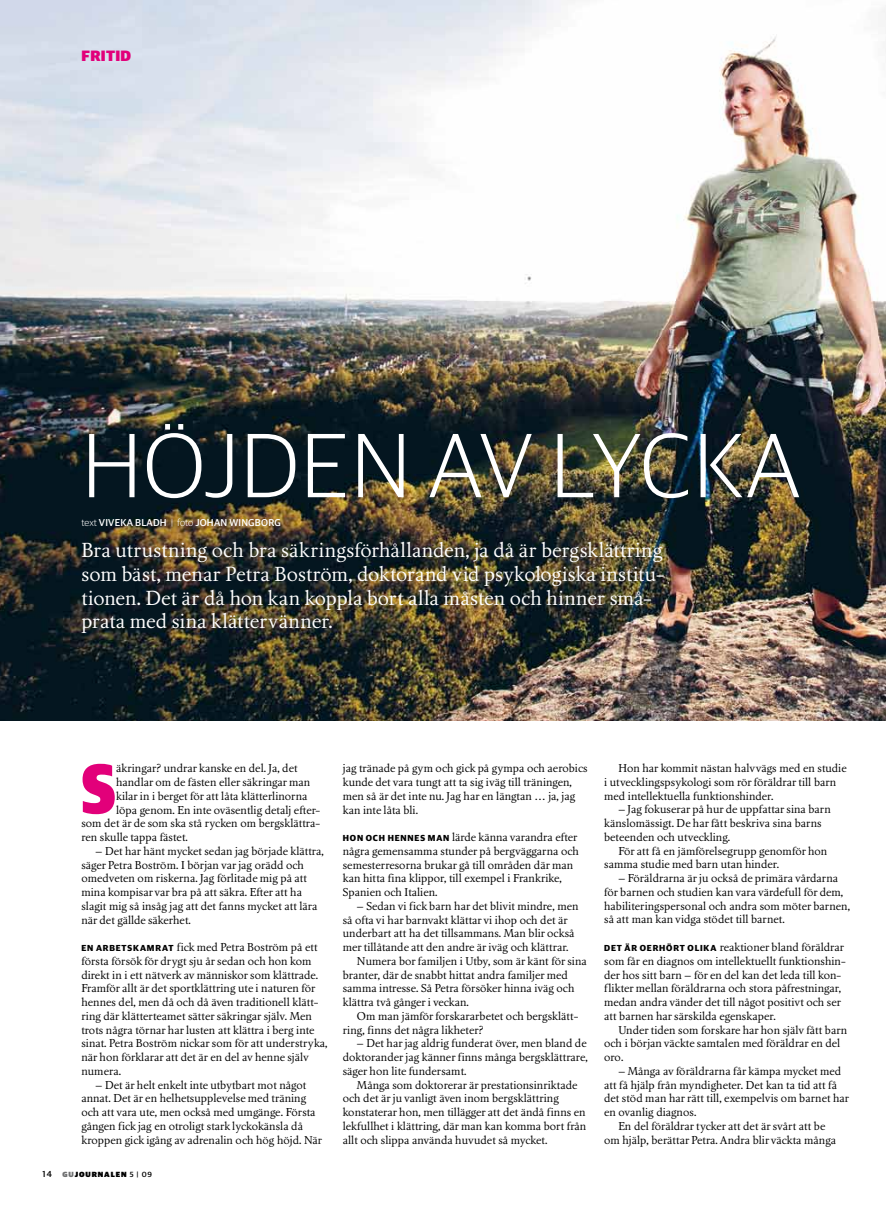
<style>
.page{position:relative;width:886px;height:1205px;background:#fff}
.page>*{position:absolute;margin:0;border:0;box-sizing:border-box;transform-origin:0 0}
.t1{font:300 91.25px "Guardian Sans";color:#fff}
.t2{font:900 70.75px "Guardian Sans Cond";color:#e2007a}
.t3{font:20px/23.8px "Nordling BQ Reg Os F";letter-spacing:.005em;color:#fff}
.t4{font:900 15px "Guardian Sans";color:#e2007a}
.t5{font:11.25px/13.8px "Nordling BQ Reg Os F";letter-spacing:.005em;color:#000}
.t6{font:500 10px "Guardian Sans";letter-spacing:.02em;color:#fff}
.t7{font:900 7.5px "Guardian Sans";letter-spacing:.12em;color:#000}
.s1{font-weight:300}
.s2{font-family:"Guardian Sans";font-weight:700;font-size:8.75px}
.s3{font-weight:500;font-size:8.75px}
.s4{color:#707172}
.s5{font-weight:500}
</style>
<div class="page">
<img style="left:0;top:0;width:886px;height:720px">
<h3 class="t4" style="left:82px;top:45px;width:51px">Fritid</h3>
<h1 class="t1" style="left:82px;top:403px;width:114px">HÖJDEN</h1>
<h1 class="t1" style="left:429px;top:403px;width:265px">AV LYCKA</h1>
<p class="t6" style="left:81px;top:515px;width:61px"><span class="s1">TEXT</span> VIVEKA BLAD</p>
<p class="t6" style="left:160px;top:515px;width:121px">H <span class="s1">| FOTO</span> JOHAN WING BORG</p>
<h3 class="t3" style="left:81px;top:539px;width:584px">Bra utrustning och bra säkringsförhållanden, ja då är bergsklättring som bäst, menar Petra Boström, doktorand vid psykologiska institu&shy;tionen. Det är då hon kan koppla bort alla måsten och hinner små&shy;prata med sina klättervänner.</h3>
<h2 class="t2" style="left:81px;top:736px;width:36px">S</h2>
<p class="t5" style="left:116px;top:762px;width:183px">äkringar? undrar kanske en del. Ja, det</p>
<p class="t5" style="left:116px;top:775px;width:196px">handlar om de fästen eller säkringar man</p>
<p class="t5" style="left:116px;top:789px;width:193px">kilar in i berget för att låta klätterlinorna</p>
<p class="t5" style="left:116px;top:803px;width:206px">löpa genom. En inte oväsentlig detalj efter-</p>
<p class="t5" style="left:81px;top:817px;width:240px">som det är de som ska stå rycken om bergsklättra-</p>
<p class="t5" style="left:81px;top:830px;width:108px">ren skulle tappa fästet.</p>
<p class="t5" style="left:81px;top:844px;width:244px;text-indent:14px">– Det har hänt mycket sedan jag började klättra, säger Petra Boström. I början var jag orädd och omedveten om riskerna. Jag förlitade mig på att mina kompisar var bra på att säkra. Efter att ha slagit mig så insåg jag att det fanns mycket att lära när det gällde säkerhet.</p>
<p class="t5" style="left:81px;top:940px;width:248px"><span class="s2">E N A R BETSK A MR AT</span> fick med Petra Boström på ett första försök för drygt sju år sedan och hon kom direkt in i ett nätverk av människor som klättrade.<br>Framför allt är det sportklättring ute i naturen för hennes del, men då och då även traditionell klätt&shy;ring där klätterteamet sätter säkringar själv. Men trots några törnar har lusten att klättra i berg inte sinat. Petra Boström nickar som för att understryka, när hon förklarar att det är en del av henne själv numera.</p>
<p class="t5" style="left:81px;top:1078px;width:242px;text-indent:14px">– Det är helt enkelt inte utbytbart mot något annat. Det är en helhetsupplevelse med träning och att vara ute, men också med umgänge. Första gången fick jag en otroligt stark lyckokänsla då kroppen gick igång av adrenalin och hög höjd. När</p>
<p class="t7" style="left:43px;top:1168px;width:111px"><span class="s3">14</span> <span class="s4">GU</span>JOURNALEN <span class="s5">5 | 09</span></p>
<p class="t5" style="left:343px;top:762px;width:246px">jag tränade på gym och gick på gympa och aerobics kunde det vara tungt att ta sig iväg till träningen, men så är det inte nu. Jag har en längtan … ja, jag kan inte låta bli.</p>
<p class="t5" style="left:343px;top:830px;width:238px"><span class="s2">H ON OCH HENNES MA N</span> lärde känna varandra efter några gemensamma stunder på bergväggarna och semesterresorna brukar gå till områden där man kan hitta fina klippor, till exempel i Frankrike, Spanien och Italien.</p>
<p class="t5" style="left:357px;top:899px;width:223px">– Sedan vi fick barn har det blivit mindre, men</p>
<p class="t5" style="left:343px;top:913px;width:227px">så ofta vi har barnvakt klättar vi ihop och det är</p>
<p class="t5" style="left:343px;top:927px;width:233px">underbart att ha det tillsammans. Man blir också</p>
<p class="t5" style="left:343px;top:940px;width:227px">mer tillåtande att den andre är iväg och klättrar.</p>
<p class="t5" style="left:357px;top:954px;width:231px">Numera bor familjen i Utby, som är känt för sina</p>
<p class="t5" style="left:343px;top:968px;width:227px">branter, där de snabbt hittat andra familjer med</p>
<p class="t5" style="left:343px;top:982px;width:233px">samma intresse. Så Petra försöker hinna iväg och</p>
<p class="t5" style="left:343px;top:995px;width:128px">klättra två gånger i veckan.</p>
<p class="t5" style="left:357px;top:1009px;width:223px">Om man jämför forskararbetet och bergsklätt-</p>
<p class="t5" style="left:343px;top:1023px;width:142px">ring, finns det några likheter?</p>
<p class="t5" style="left:343px;top:1037px;width:246px;text-align:justify;text-indent:14px">– Det har jag aldrig funderat över, men bland de doktorander jag känner finns många bergsklättrare, säger hon lite fundersamt.</p>
<p class="t5" style="left:343px;top:1078px;width:245px;text-indent:14px">Många som doktorerar är prestationsinriktade och det är ju vanligt även inom bergsklättring konstaterar hon, men tillägger att det ändå finns en lekfullhet i klättring, där man kan komma bort från allt och slippa använda huvudet så mycket.</p>
<p class="t5" style="left:604px;top:762px;width:244px;text-indent:14px">Hon har kommit nästan halvvägs med en studie i utvecklingspsykologi som rör föräldrar till barn med intellektuella funktionshinder.</p>
<p class="t5" style="left:604px;top:803px;width:228px;text-indent:14px">– Jag fokuserar på hur de uppfattar sina barn känslomässigt. De har fått beskriva sina barns beteenden och utveckling.</p>
<p class="t5" style="left:604px;top:844px;width:225px;text-indent:14px">För att få en jämförelsegrupp genomför hon samma studie med barn utan hinder.</p>
<p class="t5" style="left:604px;top:872px;width:247px;text-indent:14px">– Föräldrarna är ju också de primära vårdarna för barnen och studien kan vara värdefull för dem, habiliteringspersonal och andra som möter barnen, så att man kan vidga stödet till barnet.</p>
<p class="t5" style="left:604px;top:940px;width:243px"><span class="s2">D ET Ä R OER HÖR T OLIK A</span> reaktioner bland föräldrar som får en diagnos om intellektuellt funktionshin&shy;der hos sitt barn – för en del kan det leda till kon&shy;flikter mellan föräldrarna och stora påfrestningar, medan andra vänder det till något positivt och ser att barnen har särskilda egenskaper.</p>
<p class="t5" style="left:604px;top:1023px;width:245px;text-indent:14px">Under tiden som forskare har hon själv fått barn och i början väckte samtalen med föräldrar en del oro.</p>
<p class="t5" style="left:618px;top:1064px;width:224px">– Många av föräldrarna får kämpa mycket med</p>
<p class="t5" style="left:604px;top:1078px;width:234px">att få hjälp från myndigheter. Det kan ta tid att få</p>
<p class="t5" style="left:604px;top:1092px;width:247px">det stöd man har rätt till, exempelvis om barnet har</p>
<p class="t5" style="left:604px;top:1105px;width:94px">en ovanlig diagnos.</p>
<p class="t5" style="left:618px;top:1119px;width:208px">En del föräldrar tycker att det är svårt att be</p>
<p class="t5" style="left:604px;top:1133px;width:233px">om hjälp, berättar Petra. Andra blir väckta många</p>
</div>
